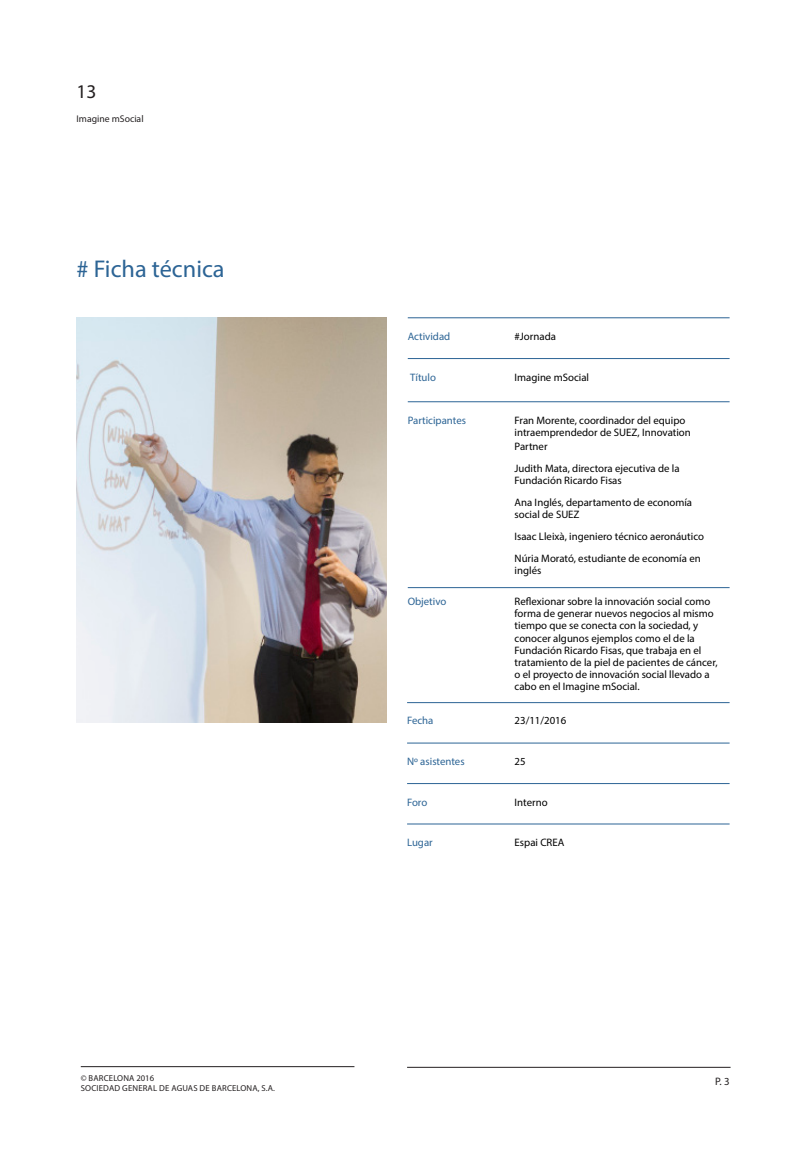
<style>
.page{position:relative;width:808px;height:1149px;background:#fff}
.page>*{position:absolute;margin:0;border:0;box-sizing:border-box;transform-origin:0 0}
.t1{font:24.3px "Myriad Pro";color:#2c6495}
.t2{font:19.5px "Myriad Pro";color:#231f20}
.t3{font:10.8px/12.1px "Myriad Pro";color:#000}
.t4{font:10.8px "Myriad Pro";color:#2c6495}
.t5{font:10.8px "Myriad Pro";color:#231f20}
.t6{font:9.75px "Myriad Pro";color:#231f20}
.t7{font:8.7px/10.8px "Myriad Pro";letter-spacing:.02em;color:#231f20}
</style>
<div class="page">
<hr style="left:81px;top:1065px;width:273px;height:1px;background:#231f20">
<hr style="left:407px;top:1066px;width:323px;height:1px;background:#231f20">
<hr style="left:408px;top:317px;width:321px;height:1px;background:#2c6495">
<hr style="left:408px;top:358px;width:321px;height:1px;background:#2c6495">
<hr style="left:408px;top:401px;width:321px;height:1px;background:#2c6495">
<hr style="left:408px;top:587px;width:321px;height:1px;background:#2c6495">
<hr style="left:407px;top:742px;width:322px;height:1px;background:#2c6495">
<hr style="left:407px;top:783px;width:322px;height:1px;background:#2c6495">
<hr style="left:407px;top:823px;width:322px;height:1px;background:#2c6495">
<img style="left:77px;top:317px;width:310px;height:405px">
<hr style="left:407px;top:702px;width:322px;height:1px;background:#2c6495">
<p class="t2" style="left:77px;top:79px;width:21px">13</p>
<p class="t6" style="left:77px;top:112px;width:69px">Imagine mSocial</p>
<p class="t1" style="left:77px;top:254px;width:150px"># Ficha técnica</p>
<p class="t7" style="left:81px;top:1071px;width:196px">© BARCELONA 2016<br>SOCIEDAD GENERAL DE AGUAS DE BARCELONA, S.A.</p>
<p class="t4" style="left:408px;top:330px;width:44px">Actividad</p>
<p class="t3" style="left:515px;top:330px;width:43px">#Jornada</p>
<p class="t4" style="left:410px;top:370px;width:27px">Título</p>
<p class="t4" style="left:408px;top:413px;width:60px">Participantes</p>
<p class="t3" style="left:515px;top:370px;width:76px">Imagine mSocial</p>
<p class="t3" style="left:515px;top:414px;width:178px">Fran Morente, coordinador del equipo intraemprendedor de SUEZ, Innovation</p>
<p class="t3" style="left:515px;top:439px;width:34px">Partner</p>
<p class="t3" style="left:515px;top:461px;width:167px">Judith Mata, directora ejecutiva de la<br>Fundación Ricardo Fisas</p>
<p class="t3" style="left:515px;top:495px;width:179px">Ana Inglés, departamento de economía social de SUEZ</p>
<p class="t3" style="left:515px;top:530px;width:191px">Isaac Lleixà, ingeniero técnico aeronáutico</p>
<p class="t3" style="left:515px;top:552px;width:188px">Núria Morató, estudiante de economía en inglés</p>
<p class="t4" style="left:408px;top:594px;width:40px">Objetivo</p>
<p class="t3" style="left:515px;top:595px;width:204px">Reflexionar sobre la innovación social como forma de generar nuevos negocios al mismo tiempo que se conecta con la sociedad, y conocer algunos ejemplos como el de la Fundación Ricardo Fisas, que trabaja en el tratamiento de la piel de pacientes de cáncer, o el proyecto de innovación social llevado a cabo en el Imagine mSocial.</p>
<p class="t4" style="left:407px;top:713px;width:28px">Fecha</p>
<p class="t4" style="left:407px;top:754px;width:59px">Nº asistentes</p>
<p class="t4" style="left:407px;top:795px;width:22px">Foro</p>
<p class="t4" style="left:407px;top:835px;width:27px">Lugar</p>
<p class="t3" style="left:515px;top:714px;width:53px">23/11/2016</p>
<p class="t3" style="left:515px;top:755px;width:13px">25</p>
<p class="t3" style="left:515px;top:795px;width:35px">Interno</p>
<p class="t3" style="left:515px;top:835px;width:51px">Espai CREA</p>
<p class="t5" style="left:715px;top:1074px;width:16px">P. 3</p>
</div>
